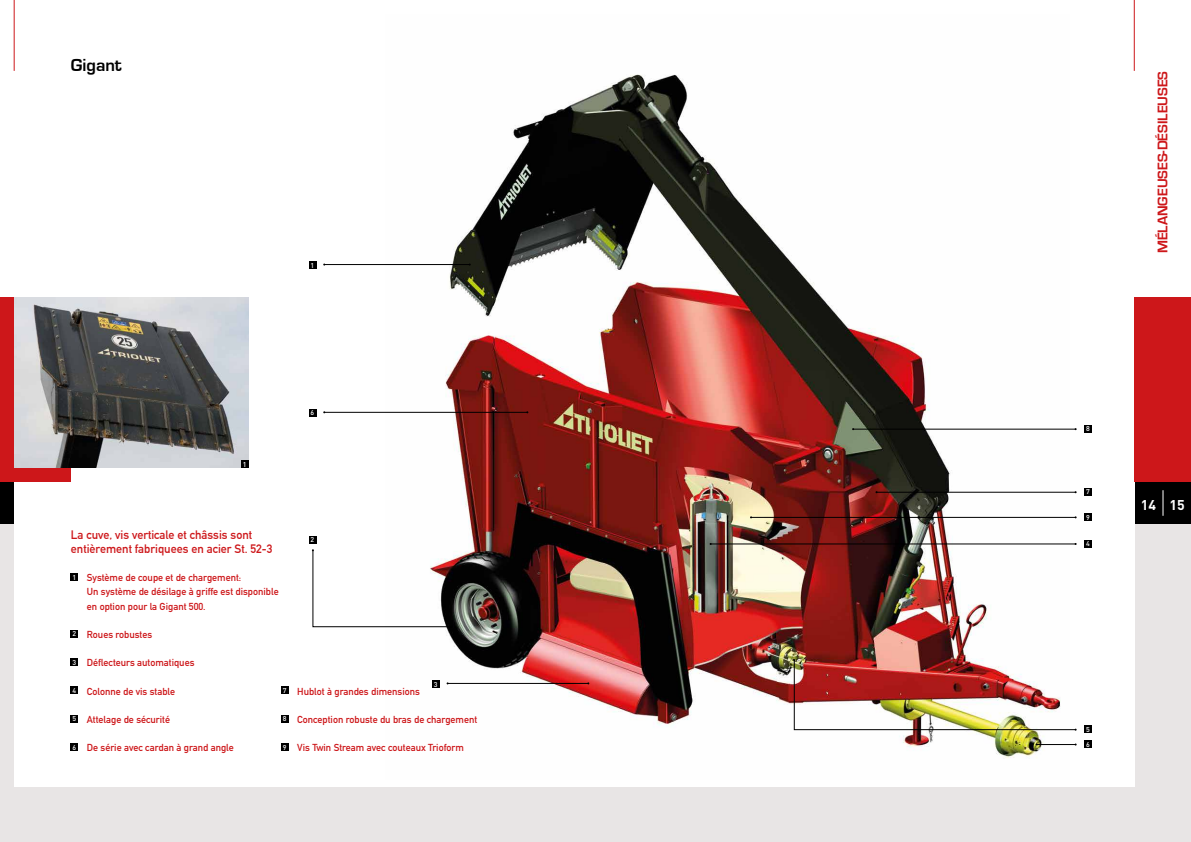
<style>
.page{position:relative;width:1191px;height:842px;background:#fff}
.page>*{position:absolute;margin:0;border:0;box-sizing:border-box;transform-origin:0 0}
.t1{font:700 18px "Eurostile";color:#000}
.t2{font:700 14.4px "Eurostile";color:#cd171a}
.t3{font:700 14px "DIN";color:#fff}
.t4{font:700 12px/14.2px "DIN Alternate";color:#cd171a}
.t5{font:10px/14.2px "DIN Mittelschrift Std";color:#cd171a}
.t6{font:500 7px "DIN";color:#fff}
</style>
<div class="page">
<div style="left:0;top:482px;width:14px;height:42px;background:#000"></div>
<div style="left:1134px;top:482px;width:57px;height:42px;background:#000"></div>
<div style="left:0;top:524px;width:1191px;height:318px;background:#e8e5e5"></div>
<div style="left:14px;top:482px;width:1120px;height:305px;background:#fff"></div>
<hr style="left:1133px;top:0;width:1px;height:71px;background:#cd171a">
<div style="left:1134px;top:298px;width:57px;height:184px;background:#cd171a"></div>
<hr style="left:14px;top:0;width:1px;height:71px;background:#cd171a">
<img style="left:385px;top:74px;width:684px;height:684px">
<div style="left:0;top:298px;width:14px;height:184px;background:#cd171a"></div>
<div style="left:0;top:468px;width:71px;height:14px;background:#cd171a"></div>
<svg style="left:1162px;top:490px;width:1px;height:26px"></svg>
<hr style="left:324px;top:412px;width:203px;height:1px;background:#000">
<div style="left:309px;top:409px;width:7px;height:7px;background:#000"></div>
<hr style="left:324px;top:264px;width:146px;height:1px;background:#000">
<div style="left:309px;top:261px;width:7px;height:8px;background:#000"></div>
<hr style="left:447px;top:683px;width:141px;height:1px;background:#000">
<div style="left:432px;top:680px;width:7px;height:7px;background:#000"></div>
<hr style="left:710px;top:544px;width:365px;height:1px;background:#000">
<div style="left:1084px;top:540px;width:7px;height:7px;background:#000"></div>
<hr style="left:751px;top:517px;width:324px;height:1px;background:#000">
<div style="left:1084px;top:513px;width:7px;height:8px;background:#000"></div>
<hr style="left:853px;top:429px;width:222px;height:1px;background:#000">
<div style="left:1084px;top:425px;width:7px;height:7px;background:#000"></div>
<hr style="left:876px;top:492px;width:199px;height:1px;background:#000">
<div style="left:1084px;top:488px;width:7px;height:7px;background:#000"></div>
<hr style="left:1036px;top:744px;width:39px;height:1px;background:#000">
<div style="left:1084px;top:741px;width:7px;height:7px;background:#000"></div>
<img style="left:793px;top:659px;width:283px;height:72px">
<div style="left:1084px;top:726px;width:7px;height:7px;background:#000"></div>
<div style="left:71px;top:573px;width:7px;height:7px;background:#000"></div>
<div style="left:71px;top:630px;width:7px;height:7px;background:#000"></div>
<div style="left:71px;top:658px;width:7px;height:7px;background:#000"></div>
<div style="left:71px;top:687px;width:7px;height:7px;background:#000"></div>
<div style="left:71px;top:715px;width:7px;height:7px;background:#000"></div>
<div style="left:71px;top:743px;width:7px;height:7px;background:#000"></div>
<div style="left:281px;top:687px;width:7px;height:7px;background:#000"></div>
<div style="left:281px;top:715px;width:7px;height:7px;background:#000"></div>
<div style="left:281px;top:743px;width:7px;height:7px;background:#000"></div>
<img style="left:14px;top:298px;width:234px;height:170px">
<div style="left:241px;top:461px;width:7px;height:7px;background:#000"></div>
<svg style="left:312px;top:549px;width:141px;height:79px"></svg>
<div style="left:309px;top:536px;width:7px;height:7px;background:#000"></div>
<h1 class="t1" style="left:71px;top:55px;width:52px">Gigant</h1>
<p class="t6" style="left:311px;top:261px;width:5px">1</p>
<p class="t6" style="left:243px;top:460px;width:5px">1</p>
<p class="t4" style="left:71px;top:526px;width:203px">La cuve, vis verticale et châssis sont entièrement fabriquees en acier St. 52-3</p>
<p class="t6" style="left:311px;top:408px;width:5px">6</p>
<p class="t6" style="left:311px;top:535px;width:5px">2</p>
<p class="t5" style="left:87px;top:571px;width:193px;text-indent:-14px"><sup>1</sup> Système de coupe et de chargement:<br>Un système de désilage à griffe est disponible en option pour la Gigant 500.</p>
<p class="t5" style="left:72px;top:627px;width:81px"><sup>2</sup> Roues robustes</p>
<p class="t5" style="left:72px;top:656px;width:123px"><sup>3</sup> Déflecteurs automatiques</p>
<p class="t5" style="left:72px;top:684px;width:104px"><sup>4</sup> Colonne de vis stable</p>
<p class="t5" style="left:72px;top:712px;width:99px"><sup>5</sup> Attelage de sécurité</p>
<p class="t5" style="left:72px;top:741px;width:163px"><sup>6</sup> De série avec cardan à grand angle</p>
<p class="t6" style="left:434px;top:679px;width:5px">3</p>
<p class="t5" style="left:283px;top:684px;width:139px"><sup>7</sup> Hublot à grandes dimensions</p>
<p class="t5" style="left:283px;top:712px;width:196px"><sup>8</sup> Conception robuste du bras de chargement</p>
<p class="t5" style="left:283px;top:741px;width:182px"><sup>9</sup> Vis Twin Stream avec couteaux Trioform</p>
<h2 class="t2" style="left:1154px;top:253px;width:184px;rotate:-90deg">MÉLANGEUSES-DÉSILEUSES</h2>
<p class="t6" style="left:1086px;top:424px;width:5px">8</p>
<p class="t6" style="left:1086px;top:487px;width:5px">7</p>
<p class="t6" style="left:1086px;top:513px;width:5px">9</p>
<p class="t6" style="left:1086px;top:539px;width:5px">4</p>
<h3 class="t3" style="left:1140px;top:496px;width:46px">14 15</h3>
<p class="t6" style="left:1086px;top:725px;width:5px">5</p>
<p class="t6" style="left:1086px;top:740px;width:5px">6</p>
</div>
